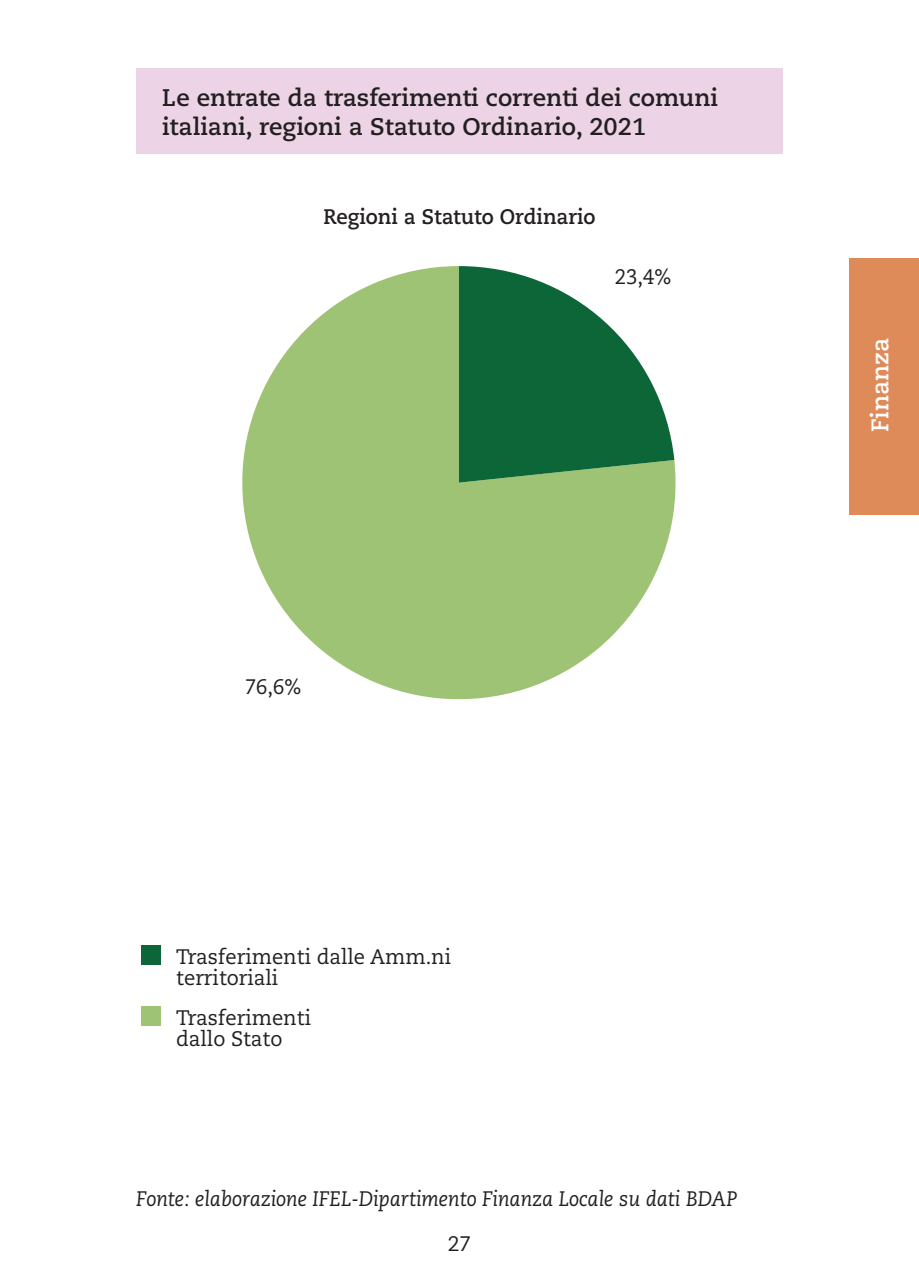
<style>
.page{position:relative;width:919px;height:1276px;background:#fff}
.page>*{position:absolute;margin:0;border:0;box-sizing:border-box;transform-origin:0 0}
.t1{font:700 24px/28.8px "Caecilia LT Std";color:#231f20}
.t2{font:700 24px "Caecilia LT Std";color:#fff}
.t3{font:21px/21px "Caecilia LT Std";color:#231f20}
.t4{font:italic 21px "Caecilia LT Std";color:#231f20;scale:.95 1}
.t5{font:700 21px "Caecilia LT Std";color:#231f20}
</style>
<div class="page">
<div style="left:849px;top:258px;width:69px;height:256px;background:#df8b59"></div>
<div style="left:136px;top:68px;width:646px;height:85px;background:#ecd4e6"></div>
<div style="left:142px;top:945px;width:19px;height:19px;background:#0c6638"></div>
<div style="left:142px;top:1006px;width:19px;height:19px;background:#9fc374"></div>
<svg style="left:242px;top:266px;width:434px;height:434px;fill:#9fc374"></svg>
<svg style="left:459px;top:266px;width:215px;height:216px"></svg>
<p class="t1" style="left:162px;top:84px;width:557px">Le entrate da trasferimenti correnti dei comuni italiani, regioni a Statuto Ordinario, 2021</p>
<p class="t5" style="left:323px;top:204px;width:274px">Regioni a Statuto Ordinario</p>
<p class="t3" style="left:615px;top:266px;width:58px">23,4%</p>
<p class="t3" style="left:245px;top:676px;width:58px">76,6%</p>
<p class="t3" style="left:176px;top:947px;width:276px">Trasferimenti dalle Amm.ni territoriali</p>
<p class="t3" style="left:176px;top:1008px;width:136px">Trasferimenti dallo Stato</p>
<p class="t4" style="left:136px;top:1186px;width:634px">Fonte: elaborazione IFEL-Dipartimento Finanza Locale su dati BDAP</p>
<p class="t3" style="left:448px;top:1234px;width:25px">27</p>
<p class="t2" style="left:865px;top:431px;width:95px;rotate:-90deg">Finanza</p>
</div>
